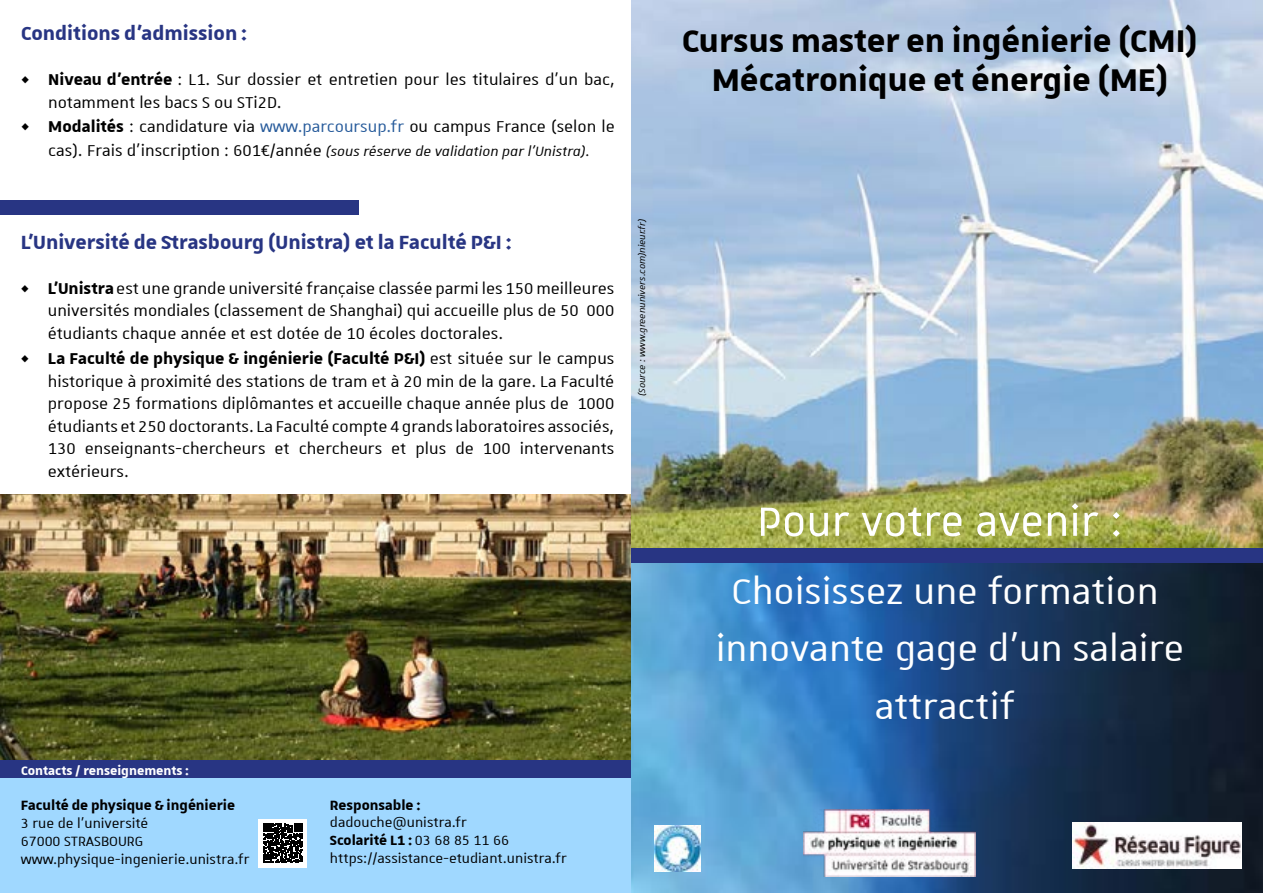
<style>
.page{position:relative;width:1263px;height:893px;background:#fff}
.page>*{position:absolute;margin:0;border:0;box-sizing:border-box;transform-origin:0 0}
.t1{font:55.5px "Unistra A";color:#fff}
.t2{font:48px/57.6px "Unistra A";color:#fff;text-align:center}
.t3{font:700 42px/39px "Unistra A";color:#000;text-align:center}
.t4{font:700 25.5px "Unistra A";color:#283583}
.t5{font:21px/22.6px "Unistra A";color:#000;text-align:justify}
.t6{font:18px/18.5px "Unistra A";color:#000}
.t7{font:italic 18px "Unistra A";color:#000}
.t8{font:700 18px "Unistra A";color:#000}
.t9{font:700 16.5px "Unistra A";color:#fff}
.t10{font:italic 12px "Unistra A";color:#000}
.s1{font-weight:700}
.s2{color:#275b9b}
.s3{font-style:normal;font-size:21px}
</style>
<div class="page">
<img style="left:0;top:495px;width:631px;height:266px">
<img style="left:631px;top:0;width:632px;height:893px">
<div style="left:0;top:770px;width:631px;height:123px;background:#a0d8ff"></div>
<div style="left:0;top:761px;width:638px;height:17px;background:#283583"></div>
<div style="left:631px;top:549px;width:632px;height:14px;background:#283583"></div>
<img style="left:654px;top:825px;width:47px;height:47px">
<img style="left:1073px;top:822px;width:169px;height:47px">
<div style="left:259px;top:819px;width:48px;height:48px;background:#fff"></div>
<svg style="left:263px;top:823px;width:39px;height:40px"></svg>
<div style="left:0;top:200px;width:358px;height:14px;background:#283583"></div>
<img style="left:803px;top:810px;width:173px;height:66px">
<p class="t4" style="left:21px;top:19px;width:227px">Conditions d’admission :</p>
<p class="t5" style="left:48px;top:68px;width:568px;text-indent:-27px"><span class="s1">• Niveau d’entrée</span> : L1. Sur dossier et entretien pour les titulaires d’un bac, notamment les bacs S ou STi2D.</p>
<p class="t5" style="left:21px;top:114px;width:595px"><span class="s1">• Modalités</span> : candidature via <span class="s2">www.parcoursup.fr</span> ou campus France (selon le</p>
<p class="t7" style="left:48px;top:141px;width:543px"><span class="s3">cas). Frais d’inscription : 601€/année</span> (sous réserve de validation par l’Unistra).</p>
<p class="t4" style="left:21px;top:228px;width:492px">L’Université de Strasbourg (Unistra) et la Faculté P&amp;I :</p>
<p class="t5" style="left:48px;top:276px;width:568px;text-indent:-27px"><span class="s1">• L’Unistra</span> est une grande université française classée parmi les 150 meilleures universités mondiales (classement de Shanghai) qui accueille plus de 50 000 étudiants chaque année et est dotée de 10 écoles doctorales.</p>
<p class="t5" style="left:48px;top:347px;width:568px;text-indent:-27px"><span class="s1">• La Faculté de physique &amp; ingénierie (Faculté P&amp;I)</span> est située sur le campus historique à proximité des stations de tram et à 20 min de la gare. La Faculté propose 25 formations diplômantes et accueille chaque année plus de 1000 étudiants et 250 doctorants. La Faculté compte 4 grands laboratoires associés, 130 enseignants-chercheurs et chercheurs et plus de 100 intervenants extérieurs.</p>
<p class="t10" style="left:636px;top:396px;width:179px;rotate:-90deg">(Source : www.greenunivers.com)nieur.fr)</p>
<p class="t9" style="left:21px;top:761px;width:169px">Contacts / renseignements :</p>
<p class="t8" style="left:21px;top:795px;width:216px">Faculté de physique &amp; ingénierie</p>
<p class="t6" style="left:21px;top:814px;width:230px;line-height:18px">3 rue de l’université<br>67000 STRASBOURG www.physique-ingenierie.unistra.fr</p>
<p class="t8" style="left:330px;top:795px;width:92px">Responsable :</p>
<p class="t6" style="left:330px;top:812px;width:238px">dadouche@unistra.fr<br><span class="s1">Scolarité L1 :</span> 03 68 85 11 66 https://assistance-etudiant.unistra.fr</p>
<h3 class="t3" style="left:682px;top:20px;width:517px">Cursus master en ingénierie (CMI)<br>Mécatronique et énergie (ME)</h3>
<h1 class="t1" style="left:757px;top:492px;width:367px">Pour votre avenir :</h1>
<h2 class="t2" style="left:716px;top:561px;width:470px">Choisissez une formation innovante gage d’un salaire attractif</h2>
</div>
